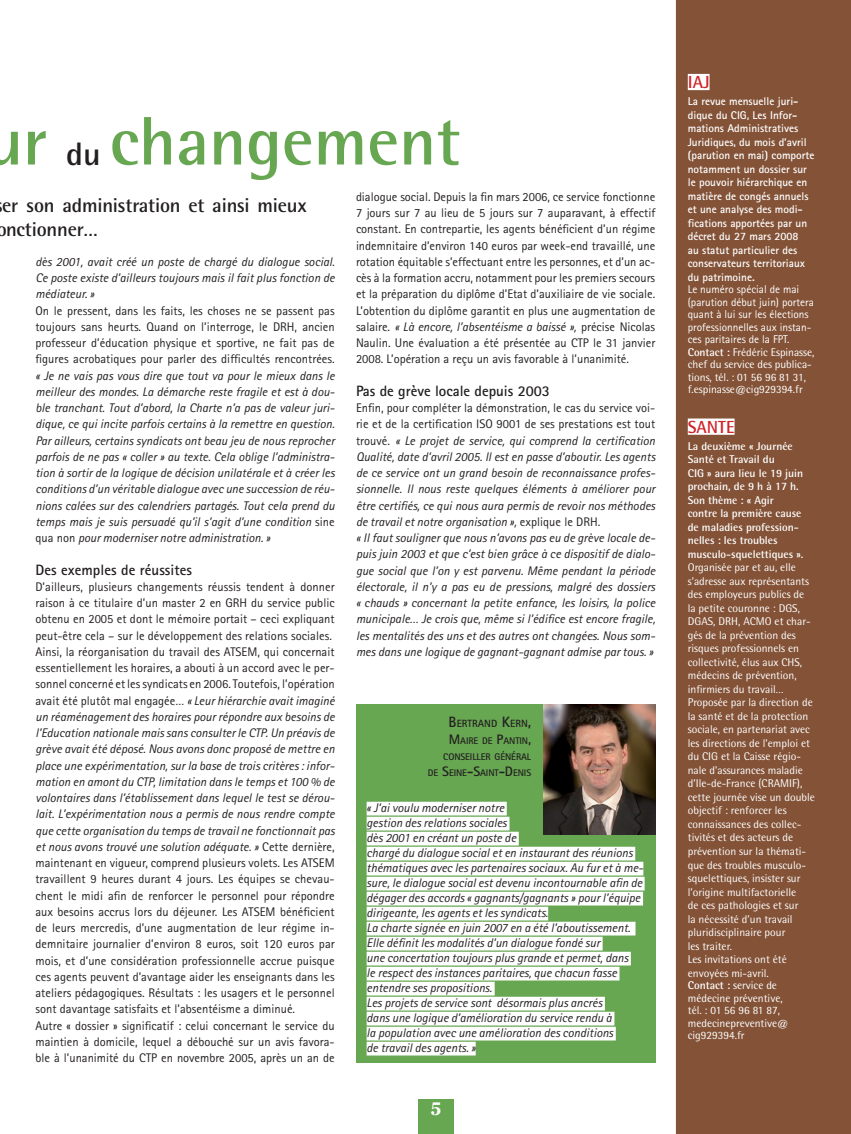
<style>
.page{position:relative;width:851px;height:1134px;background:#fff}
.page>*{position:absolute;margin:0;border:0;box-sizing:border-box;transform-origin:0 0}
.t1{font:700 68.75px "Rotis Semi Sans";color:#67a752}
.t2{font:700 20px/24px "Rotis Semi Sans";letter-spacing:-.01em;color:#231f20}
.t3{font:700 17.5px "Rotis Semi Sans";color:#d1232a}
.t4{font:700 15px "Rotis Sans Serif";color:#231f20}
.t5{font:12.5px/16.2px "Rotis Sans Serif";color:#231f20;text-align:justify}
.t6{font:italic 12.5px/16.2px "Rotis Sans Serif";color:#231f20}
.t7{font:11.25px/13.4px "Rotis Semi Sans";color:#fff}
.t8{font:700 11.25px/13.5px "Rotis Sans Serif";color:#fff}
.t9{font:700 11.25px/13.5px "Rotis Semi Sans";color:#fff}
.t10{font:11.25px/12.5px "Rotis Sans Serif";color:#fff}
.t11{font:700 10.5px "Rotis Sans Serif";color:#231f20}
.t12{font:700 9.62px/16.2px "Rotis Sans Serif";letter-spacing:-.01em;color:#231f20;text-align:right}
.s1{font-size:32.5px;color:#231f20}
.s2{font-style:italic}
.s3{font-style:normal}
.s4{font-size:15px}
.s5{font-size:13.75px}
.s6{font-weight:700}
</style>
<div class="page">
<svg style="left:356px;top:705px;width:299px;height:358px;background:#70ac5d"></svg>
<div style="left:366px;top:802px;width:140px;height:13px;background:#fff"></div>
<div style="left:366px;top:817px;width:143px;height:13px;background:#fff"></div>
<div style="left:366px;top:832px;width:152px;height:13px;background:#fff"></div>
<div style="left:366px;top:847px;width:269px;height:13px;background:#fff"></div>
<div style="left:366px;top:862px;width:277px;height:13px;background:#fff"></div>
<div style="left:366px;top:877px;width:278px;height:13px;background:#fff"></div>
<div style="left:366px;top:892px;width:277px;height:13px;background:#fff"></div>
<div style="left:366px;top:907px;width:182px;height:13px;background:#fff"></div>
<div style="left:366px;top:922px;width:269px;height:13px;background:#fff"></div>
<div style="left:366px;top:937px;width:236px;height:13px;background:#fff"></div>
<div style="left:366px;top:952px;width:264px;height:13px;background:#fff"></div>
<div style="left:366px;top:967px;width:253px;height:13px;background:#fff"></div>
<div style="left:366px;top:982px;width:128px;height:13px;background:#fff"></div>
<div style="left:366px;top:997px;width:238px;height:13px;background:#fff"></div>
<div style="left:366px;top:1012px;width:248px;height:13px;background:#fff"></div>
<div style="left:366px;top:1027px;width:249px;height:13px;background:#fff"></div>
<div style="left:366px;top:1042px;width:109px;height:13px;background:#fff"></div>
<img style="left:543px;top:705px;width:112px;height:129px">
<div style="left:418px;top:1099px;width:35px;height:35px;background:#67a752"></div>
<div style="left:675px;top:0;width:175px;height:1134px;background:#835237"></div>
<h1 class="t1" style="left:-14px;top:99px;width:476px">ur <span class="s1">du</span> changement</h1>
<h2 class="t2" style="left:-4px;top:193px;width:312px;text-indent:6px">er son administration et ainsi mieux onctionner…</h2>
<p class="t5" style="left:356px;top:188px;width:301px">dialogue social. Depuis la fin mars 2006, ce service fonctionne 7 jours sur 7 au lieu de 5 jours sur 7 auparavant, à effectif constant. En contrepartie, les agents bénéficient d’un régime indemnitaire d’environ 140 euros par week-end travaillé, une rotation équitable s’effectuant entre les personnes, et d’un ac&shy;cès à la formation accru, notamment pour les premiers secours et la préparation du diplôme d’Etat d’auxiliaire de vie sociale.<br>L’obtention du diplôme garantit en plus une augmentation de salaire. <span class="s2">« Là encore, l’absentéisme a baissé »,</span> précise Nicolas Naulin. Une évaluation a été présentée au CTP le 31 janvier 2008. L’opération a reçu un avis favorable à l’unanimité.</p>
<p class="t4" style="left:356px;top:381px;width:195px">Pas de grève locale depuis 2003</p>
<p class="t6" style="left:356px;top:400px;width:301px"><span class="s3">Enfin, pour compléter la démonstration, le cas du service voi&shy;rie et de la certification ISO 9001 de ses prestations est tout trouvé.</span> « Le projet de service, qui comprend la certification Qualité, date d’avril 2005. Il est en passe d’aboutir. Les agents de ce service ont un grand besoin de reconnaissance profes&shy;sionnelle. Il nous reste quelques éléments à améliorer pour être certifiés, ce qui nous aura permis de revoir nos méthodes de travail et notre organisation », <span class="s3">explique le DRH.<br></span>« Il faut souligner que nous n’avons pas eu de grève locale de&shy;puis juin 2003 et que c’est bien grâce à ce dispositif de dialo&shy;gue social que l’on y est parvenu. Même pendant la période électorale, il n’y a pas eu de pressions, malgré des dossiers « chauds » concernant la petite enfance, les loisirs, la police municipale… Je crois que, même si l’édifice est encore fragile, les mentalités des uns et des autres ont changées. Nous som&shy;mes dans une logique de gagnant-gagnant admise par tous. »</p>
<p class="t6" style="left:35px;top:254px;width:301px;text-align:justify">dès 2001, avait créé un poste de chargé du dialogue social.<br>Ce poste existe d’ailleurs toujours mais il fait plus fonction de médiateur. »</p>
<p class="t5" style="left:35px;top:302px;width:301px">On le pressent, dans les faits, les choses ne se passent pas toujours sans heurts. Quand on l’interroge, le DRH, ancien professeur d’éducation physique et sportive, ne fait pas de figures acrobatiques pour parler des difficultés rencontrées.</p>
<p class="t6" style="left:35px;top:367px;width:301px;text-align:justify">« Je ne vais pas vous dire que tout va pour le mieux dans le meilleur des mondes. La démarche reste fragile et est à dou&shy;ble tranchant. Tout d’abord, la Charte n’a pas de valeur juri&shy;dique, ce qui incite parfois certains à la remettre en question.<br>Par ailleurs, certains syndicats ont beau jeu de nous reprocher parfois de ne pas « coller » au texte. Cela oblige l’administra&shy;tion à sortir de la logique de décision unilatérale et à créer les conditions d’un véritable dialogue avec une succession de réu&shy;nions calées sur des calendriers partagés. Tout cela prend du temps mais je suis persuadé qu’il s’agit d’une condition <span class="s3">sine qua non</span> pour moderniser notre administration. »</p>
<p class="t4" style="left:35px;top:560px;width:158px">Des exemples de réussites</p>
<p class="t5" style="left:35px;top:578px;width:301px;text-align:left">D’ailleurs, plusieurs changements réussis tendent à donner raison à ce titulaire d’un master 2 en GRH du service public obtenu en 2005 et dont le mémoire portait – ceci expliquant peut-être cela – sur le développement des relations sociales.<br>Ainsi, la réorganisation du travail des ATSEM, qui concernait essentiellement les horaires, a abouti à un accord avec le per&shy;sonnel concerné et les syndicats en 2006. Toutefois, l’opération avait été plutôt mal engagée… <span class="s2">« Leur hiérarchie avait imaginé un réaménagement des horaires pour répondre aux besoins de l’Education nationale mais sans consulter le CTP. Un préavis de grève avait été déposé. Nous avons donc proposé de mettre en place une expérimentation, sur la base de trois critères : infor&shy;mation en amont du CTP, limitation dans le temps et 100 % de volontaires dans l’établissement dans lequel le test se dérou&shy;lait. L’expérimentation nous a permis de nous rendre compte que cette organisation du temps de travail ne fonctionnait pas et nous avons trouvé une solution adéquate. »</span> Cette dernière, maintenant en vigueur, comprend plusieurs volets. Les ATSEM travaillent 9 heures durant 4 jours. Les équipes se chevau&shy;chent le midi afin de renforcer le personnel pour répondre aux besoins accrus lors du déjeuner. Les ATSEM bénéficient de leurs mercredis, d’une augmentation de leur régime in&shy;demnitaire journalier d’environ 8 euros, soit 120 euros par mois, et d’une considération professionnelle accrue puisque ces agents peuvent d’avantage aider les enseignants dans les ateliers pédagogiques. Résultats : les usagers et le personnel sont davantage satisfaits et l’absentéisme a diminué.<br>Autre « dossier » significatif : celui concernant le service du maintien à domicile, lequel a débouché sur un avis favora&shy;ble à l’unanimité du CTP en novembre 2005, après un an de</p>
<p class="t11" style="left:448px;top:717px;width:84px"><span class="s4">B</span>ertrand <span class="s4">K</span>ern<span class="s4">,</span></p>
<p class="t12" style="left:428px;top:732px;width:105px"><span class="s5">M</span>aire de <span class="s5">P</span>antin<span class="s5">, </span>conseiller général<br>de <span class="s5">S</span>eine<span class="s5">-S</span>aint<span class="s5">-D</span>enis</p>
<p class="t6" style="left:366px;top:801px;width:278px;line-height:15px">« J’ai voulu moderniser notre<br>gestion des relations sociales<br>dès 2001 en créant un poste de<br>chargé du dialogue social et en instaurant des réunions thématiques avec les partenaires sociaux. Au fur et à me&shy;sure, le dialogue social est devenu incontournable afin de dégager des accords « gagnants/gagnants » pour l’équipe dirigeante, les agents et les syndicats.<br>La charte signée en juin 2007 en a été l’aboutissement.<br>Elle définit les modalités d’un dialogue fondé sur<br>une concertation toujours plus grande et permet, dans<br>le respect des instances paritaires, que chacun fasse entendre ses propositions.<br>Les projets de service sont désormais plus ancrés<br>dans une logique d’amélioration du service rendu à<br>la population avec une amélioration des conditions<br>de travail des agents. »</p>
<h3 class="t3" style="left:687px;top:72px;width:23px">IAJ</h3>
<p class="t8" style="left:687px;top:95px;width:128px">La revue mensuelle juri&shy;dique du CIG, Les Infor&shy;mations Administratives<br>Juridiques, du mois d’avril (parution en mai) comporte notamment un dossier sur le pouvoir hiérarchique en matière de congés annuels et une analyse des modi&shy;fications apportées par un décret du 27 mars 2008<br>au statut particulier des conservateurs territoriaux du patrimoine.</p>
<p class="t10" style="left:687px;top:283px;width:127px">Le numéro spécial de mai (parution début juin) portera quant à lui sur les élections professionnelles aux instan&shy;ces paritaires de la FPT.</p>
<p class="t7" style="left:687px;top:346px;width:128px;line-height:12.5px"><span class="s6">Contact :</span> Frédéric Espinasse, chef du service des publica&shy;tions, tél. : 01 56 96 81 31, f.espinasse@cig929394.fr</p>
<h3 class="t3" style="left:687px;top:416px;width:48px">SANTE</h3>
<p class="t9" style="left:687px;top:439px;width:117px">La deuxième « Journée<br>Santé et Travail du<br>CIG » aura lieu le 19 juin prochain, de 9 h à 17 h.<br>Son thème : « Agir contre la première cause de maladies profession&shy;nelles : les troubles musculo-squelettiques ».</p>
<p class="t7" style="left:687px;top:561px;width:129px">Organisée par et au, elle s’adresse aux représentants des employeurs publics de la petite couronne : DGS,<br>DGAS, DRH, ACMO et char&shy;gés de la prévention des risques professionnels en collectivité, élus aux CHS, médecins de prévention, infirmiers du travail…<br>Proposée par la direction de la santé et de la protection sociale, en partenariat avec les directions de l’emploi et du CIG et la Caisse régio&shy;nale d’assurances maladie d’Ile-de-France (CRAMIF), cette journée vise un double objectif : renforcer les connaissances des collec&shy;tivités et des acteurs de prévention sur la thémati&shy;que des troubles musculo&shy;squelettiques, insister sur l’origine multifactorielle<br>de ces pathologies et sur<br>la nécessité d’un travail pluridisciplinaire pour<br>les traiter.<br>Les invitations ont été envoyées mi-avril.<br><span class="s6">Contact :</span> service de médecine préventive,<br>tél. : 01 56 96 81 87, medecinepreventive@ cig929394.fr</p>
</div>
